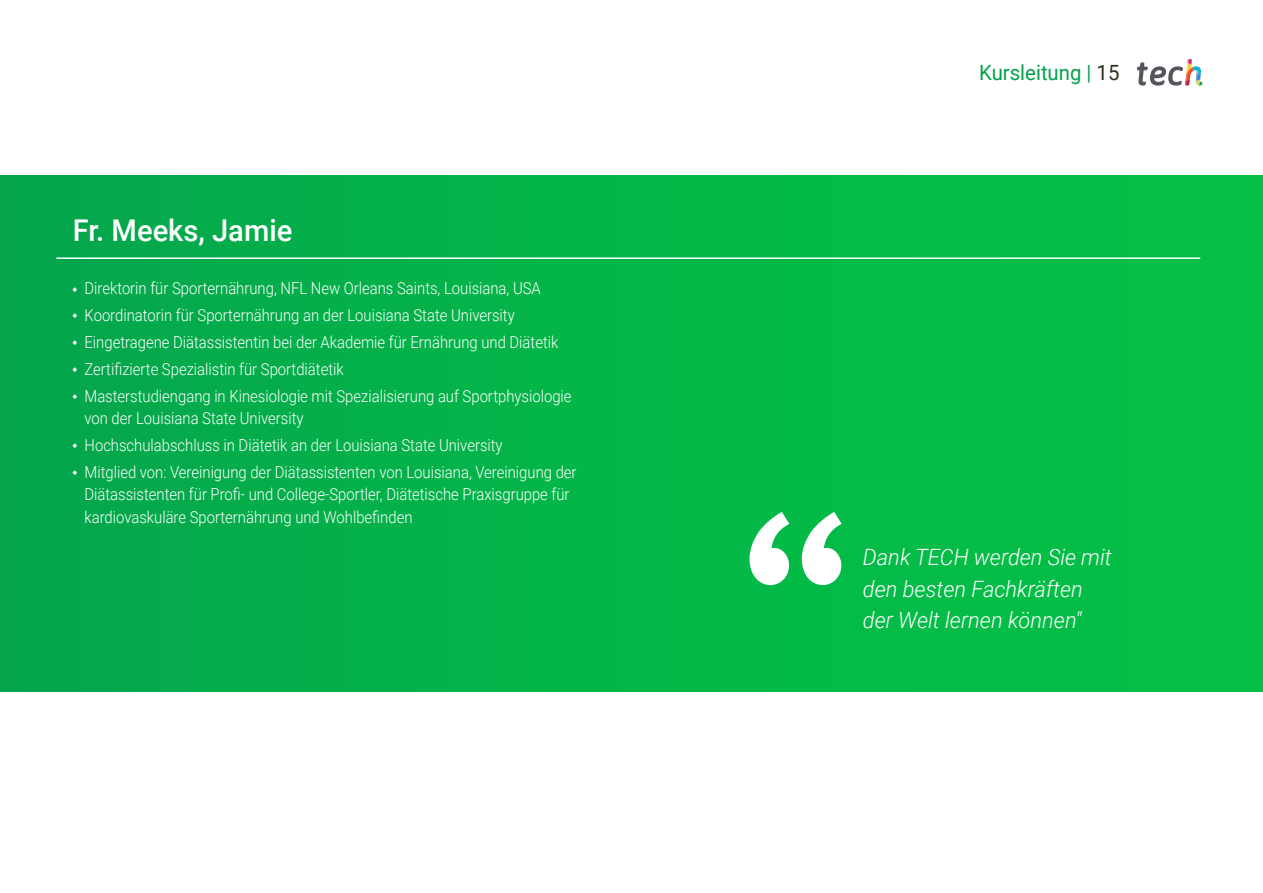
<style>
.page{position:relative;width:1263px;height:893px;background:#fff}
.page>*{position:absolute;margin:0;border:0;box-sizing:border-box;transform-origin:0 0}
.t1{font:500 30px "Roboto";color:#fff}
.t2{font:italic 300 22.5px/31.5px "Roboto";color:#fff}
.t3{font:21px "Roboto";color:#04a14d}
.t4{font:300 16.5px/26.7px "Roboto";color:#fff;scale:.9 1}
.s1{color:#312e20}
</style>
<div class="page">
<div style="left:0;top:175px;width:1263px;height:516px;background:linear-gradient(to right,#04a74b,#04c245)"></div>
<svg style="left:749px;top:512px;width:93px;height:73px"></svg>
<hr style="left:56px;top:257px;width:1144px;height:2px;background:#fff">
<svg style="left:1137px;top:59px;width:65px;height:27px"></svg>
<svg style="left:73px;top:287px;width:4px;height:5px"></svg>
<svg style="left:73px;top:314px;width:4px;height:5px"></svg>
<svg style="left:73px;top:340px;width:4px;height:5px"></svg>
<svg style="left:73px;top:367px;width:4px;height:5px"></svg>
<svg style="left:73px;top:394px;width:4px;height:5px"></svg>
<svg style="left:73px;top:443px;width:4px;height:5px"></svg>
<svg style="left:73px;top:470px;width:4px;height:5px"></svg>
<h1 class="t1" style="left:73px;top:209px;width:221px">Fr. Meeks, Jamie</h1>
<p class="t4" style="left:85px;top:275px;width:543px">Direktorin für Sporternährung, NFL New Orleans Saints, Louisiana, USA Koordinatorin für Sporternährung an der Louisiana State University Eingetragene Diätassistentin bei der Akademie für Ernährung und Diätetik Zertifizierte Spezialistin für Sportdiätetik<br>Masterstudiengang in Kinesiologie mit Spezialisierung auf Sportphysiologie</p>
<p class="t4" style="left:85px;top:404px;width:548px">von der Louisiana State University<br>Hochschulabschluss in Diätetik an der Louisiana State University<br>Mitglied von: Vereinigung der Diätassistenten von Louisiana, Vereinigung der</p>
<p class="t4" style="left:85px;top:482px;width:540px;line-height:22.5px">Diätassistenten für Profi- und College-Sportler, Diätetische Praxisgruppe für kardiovaskuläre Sporternährung und Wohlbefinden</p>
<p class="t3" style="left:979px;top:57px;width:142px">Kursleitung | <span class="s1">15</span></p>
<h2 class="t2" style="left:863px;top:541px;width:250px">Dank TECH werden Sie mit den besten Fachkräften der Welt lernen können"</h2>
</div>
